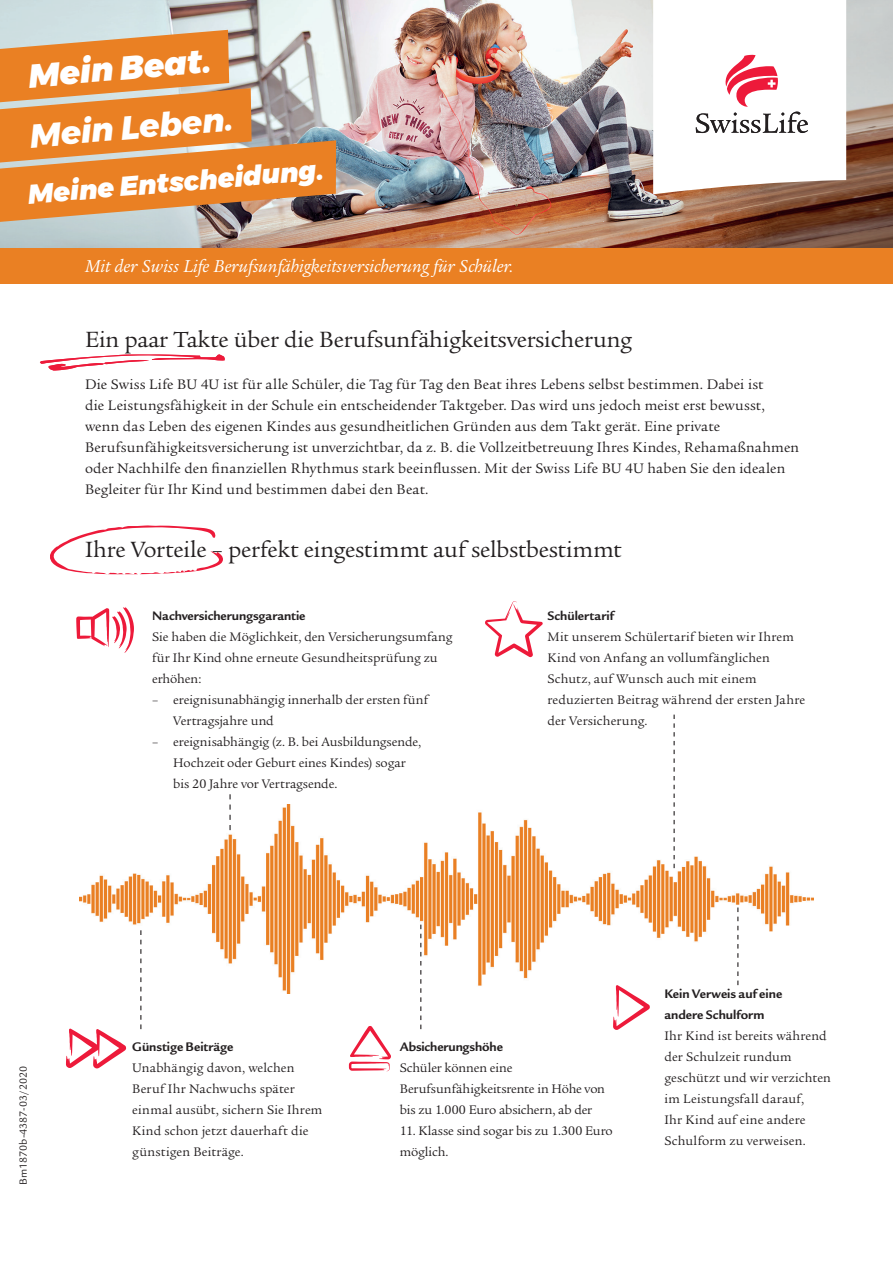
<style>
.page{position:relative;width:893px;height:1263px;background:#fff}
.page>*{position:absolute;margin:0;border:0;box-sizing:border-box;transform-origin:0 0}
.t1{font:italic 800 33px "Montserrat";color:#fff}
.t2{font:italic 900 33px "Montserrat";color:#fff}
.t3{font:italic 900 27px "Montserrat";color:#fff}
.t4{font:24px "Legacy Serif ITC Pro";letter-spacing:-.01em;color:#231f20}
.t5{font:italic 18.75px "Legacy Serif ITC Pro";color:#fff}
.t6{font:15px/21px "Legacy Serif ITC Pro";letter-spacing:.01em;color:#231f20}
.t7{font:13.5px/21px "Legacy Serif ITC Pro";letter-spacing:.005em;color:#231f20}
.t8{font:700 13.5px/21px "Legacy Sans ITC Pro";color:#231f20}
.t9{font:11.25px "Legacy Sans ITC Pro";color:#231f20}
</style>
<div class="page">
<img style="left:80px;top:805px;width:734px;height:189px">
<img style="left:0;top:0;width:893px;height:249px">
<svg style="left:0;top:30px;width:336px;height:192px;background:#db9354"></svg>
<svg style="left:653px;top:0;width:193px;height:194px"></svg>
<div style="left:0;top:249px;width:893px;height:35px;background:#ea8023"></div>
<svg style="left:229px;top:794px;width:2px;height:36px"></svg>
<svg style="left:140px;top:930px;width:1px;height:99px"></svg>
<svg style="left:420px;top:925px;width:1px;height:104px"></svg>
<svg style="left:674px;top:715px;width:1px;height:153px"></svg>
<svg style="left:737px;top:907px;width:1px;height:78px"></svg>
<svg style="left:40px;top:354px;width:185px;height:16px"></svg>
<svg style="left:50px;top:525px;width:173px;height:49px"></svg>
<svg style="left:613px;top:985px;width:37px;height:45px"></svg>
<svg style="left:76px;top:607px;width:58px;height:46px"></svg>
<svg style="left:485px;top:601px;width:58px;height:56px"></svg>
<svg style="left:349px;top:1026px;width:42px;height:45px"></svg>
<svg style="left:66px;top:1028px;width:60px;height:40px"></svg>
<h1 class="t2" style="left:26px;top:49px;width:185px;rotate:-5deg">Mein Beat.</h1>
<h1 class="t1" style="left:28px;top:110px;width:205px;rotate:-5deg">Mein Leben.</h1>
<h2 class="t3" style="left:26px;top:173px;width:298px;rotate:-5deg">Meine Entscheidung.</h2>
<h3 class="t5" style="left:85px;top:254px;width:430px">Mit der Swiss Life Berufsunfähigkeitsversicherung für Schüler.</h3>
<h3 class="t4" style="left:85px;top:325px;width:549px">Ein paar Takte über die Berufsunfähigkeitsversicherung</h3>
<p class="t6" style="left:85px;top:374px;width:715px">Die Swiss Life BU 4U ist für alle Schüler, die Tag für Tag den Beat ihres Lebens selbst bestimmen. Dabei ist<br>die Leistungsfähigkeit in der Schule ein entscheidender Taktgeber. Das wird uns jedoch meist erst bewusst, wenn das Leben des eigenen Kindes aus gesundheitlichen Gründen aus dem Takt gerät. Eine private Berufsunfähigkeitsversicherung ist unverzichtbar, da z. B. die Vollzeitbetreuung Ihres Kindes, Rehamaßnahmen oder Nachhilfe den finanziellen Rhythmus stark beeinflussen. Mit der Swiss Life BU 4U haben Sie den idealen Begleiter für Ihr Kind und bestimmen dabei den Beat.</p>
<h3 class="t4" style="left:85px;top:535px;width:538px">Ihre Vorteile – perfekt eingestimmt auf selbstbestimmt</h3>
<p class="t9" style="left:17px;top:1185px;width:120px;rotate:-90deg">Bm1870b-4387-03/2020</p>
<p class="t8" style="left:152px;top:605px;width:155px">Nachversicherungsgarantie</p>
<p class="t7" style="left:152px;top:626px;width:302px">Sie haben die Möglichkeit, den Versicherungsumfang für Ihr Kind ohne erneute Gesundheitsprüfung zu erhöhen:</p>
<p class="t7" style="left:173px;top:689px;width:256px;text-indent:-21px">– ereignisunabhängig innerhalb der ersten fünf<br>Vertragsjahre und</p>
<p class="t7" style="left:173px;top:731px;width:249px;text-indent:-21px">– ereignisabhängig (z. B. bei Ausbildungsende,<br>Hochzeit oder Geburt eines Kindes) sogar bis 20 Jahre vor Vertragsende.</p>
<p class="t8" style="left:547px;top:605px;width:68px">Schülertarif</p>
<p class="t7" style="left:547px;top:626px;width:259px">Mit unserem Schülertarif bieten wir Ihrem Kind von Anfang an vollumfänglichen Schutz, auf Wunsch auch mit einem reduzierten Beitrag während der ersten Jahre der Versicherung.</p>
<p class="t8" style="left:132px;top:1036px;width:103px">Günstige Beiträge</p>
<p class="t7" style="left:132px;top:1057px;width:192px">Unabhängig davon, welchen<br>Beruf Ihr Nachwuchs später einmal ausübt, sichern Sie Ihrem<br>Kind schon jetzt dauerhaft die günstigen Beiträge.</p>
<p class="t8" style="left:400px;top:1036px;width:105px">Absicherungshöhe</p>
<p class="t7" style="left:400px;top:1057px;width:207px">Schüler können eine<br>Berufsunfähigkeitsrente in Höhe von bis zu 1.000 Euro absichern, ab der</p>
<p class="t7" style="left:400px;top:1120px;width:214px">11. Klasse sind sogar bis zu 1.300 Euro möglich.</p>
<p class="t8" style="left:664px;top:983px;width:119px">Kein Verweis auf eine andere Schulform</p>
<p class="t7" style="left:664px;top:1025px;width:168px">Ihr Kind ist bereits während der Schulzeit rundum geschützt und wir verzichten im Leistungsfall darauf,<br>Ihr Kind auf eine andere<br>Schulform zu verweisen.</p>
</div>
